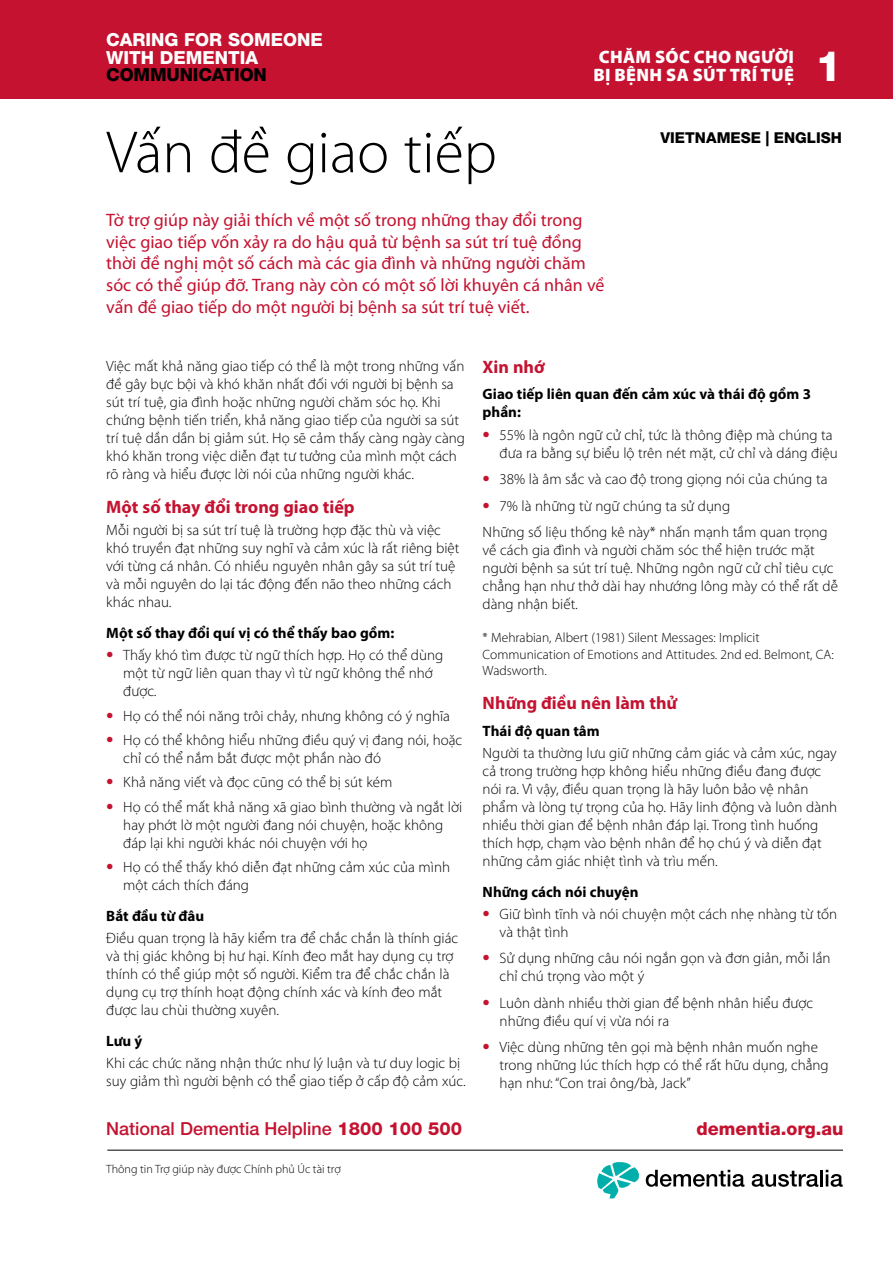
<style>
.page{position:relative;width:893px;height:1263px;background:#fff}
.page>*{position:absolute;margin:0;border:0;box-sizing:border-box;transform-origin:0 0}
.t1{font:300 60px "Myriad Pro";color:#000}
.t2{font:800 42px "Helvetica Neue LT Pro";color:#fff}
.t3{font:18px/21.6px "Myriad Pro";color:#c41230}
.t4{font:700 18px "Myriad Pro";color:#c41230}
.t5{font:500 18px "Helvetica Neue LT";color:#c41230}
.t6{font:900 18px/18px "Myriad Pro";letter-spacing:.02em;color:#fff;text-align:center}
.t7{font:800 18px/17.2px "Helvetica Neue LT Pro";color:#fff}
.t8{font:800 18px "Helvetica Neue LT Pro";color:#c41230}
.t9{font:800 18px "Helvetica Neue LT Pro";letter-spacing:-.01em;color:#000}
.t10{font:300 15px/18px "Myriad Pro";color:#000}
.t11{font:700 15px/18px "Myriad Pro";color:#000}
.t12{font:800 15px "Helvetica Neue LT Pro";color:#000}
.t13{font:300 13.5px/16.2px "Myriad Pro";color:#000}
.t14{font:300 12px "Myriad Pro";color:#000}
.s1{font-family:"Univers";color:#c41230}
.s2{font-family:"Helvetica Neue LT Pro";font-weight:800}
</style>
<div class="page">
<div style="left:0;top:0;width:893px;height:99px;background:#c41230"></div>
<hr style="left:107px;top:1150px;width:736px;height:1px;background:#000">
<svg style="left:597px;top:1162px;width:42px;height:36px"></svg>
<svg style="left:646px;top:1170px;width:98px;height:17px"></svg>
<svg style="left:752px;top:1171px;width:66px;height:16px"></svg>
<hr style="left:820px;top:1170px;width:3px;height:16px;background:#000">
<svg style="left:826px;top:1170px;width:17px;height:17px"></svg>
<p class="t7" style="left:106px;top:31px;width:218px">CARING FOR SOMEONE<br>WITH DEMENTIA</p>
<p class="t9" style="left:106px;top:64px;width:162px">COMMUNICATION</p>
<p class="t6" style="left:593px;top:47px;width:202px">CHĂM SÓC CHO NGƯỜI<br>BỊ BỆNH SA SÚT TRÍ TUỆ</p>
<h2 class="t2" style="left:815px;top:41px;width:28px">1</h2>
<h1 class="t1" style="left:106px;top:116px;width:392px">Vấn đề giao tiếp</h1>
<p class="t3" style="left:106px;top:209px;width:500px">Tờ trợ giúp này giải thích về một số trong những thay đổi trong việc giao tiếp vốn xảy ra do hậu quả từ bệnh sa sút trí tuệ đồng thời đề nghị một số cách mà các gia đình và những người chăm sóc có thể giúp đỡ. Trang này còn có một số lời khuyên cá nhân về vấn đề giao tiếp do một người bị bệnh sa sút trí tuệ viết.</p>
<p class="t12" style="left:660px;top:128px;width:183px">VIETNAMESE | ENGLISH</p>
<p class="t10" style="left:106px;top:356px;width:360px">Việc mất khả năng giao tiếp có thể là một trong những vấn đề gây bực bội và khó khăn nhất đối với người bị bệnh sa sút trí tuệ, gia đình hoặc những người chăm sóc họ. Khi chứng bệnh tiến triển, khả năng giao tiếp của người sa sút trí tuệ dần dần bị giảm sút. Họ sẽ cảm thấy càng ngày càng khó khăn trong việc diễn đạt tư tưởng của mình một cách rõ ràng và hiểu được lời nói của những người khác.</p>
<p class="t4" style="left:106px;top:495px;width:250px">Một số thay đổi trong giao tiếp</p>
<p class="t10" style="left:106px;top:521px;width:355px">Mỗi người bị sa sút trí tuệ là trường hợp đặc thù và việc khó truyền đạt những suy nghĩ và cảm xúc là rất riêng biệt với từng cá nhân. Có nhiều nguyên nhân gây sa sút trí tuệ và mỗi nguyên do lại tác động đến não theo những cách khác nhau.</p>
<p class="t11" style="left:106px;top:623px;width:289px">Một số thay đổi quí vị có thể thấy bao gồm:</p>
<p class="t10" style="left:123px;top:646px;width:321px;text-indent:-17px"><span class="s1">•</span> Thấy khó tìm được từ ngữ thích hợp. Họ có thể dùng một từ ngữ liên quan thay vì từ ngữ không thể nhớ được.</p>
<p class="t10" style="left:106px;top:706px;width:345px"><span class="s1">•</span> Họ có thể nói năng trôi chảy, nhưng không có ý nghĩa</p>
<p class="t10" style="left:123px;top:731px;width:340px;text-indent:-17px"><span class="s1">•</span> Họ có thể không hiểu những điều quý vị đang nói, hoặc chỉ có thể nắm bắt được một phần nào đó</p>
<p class="t10" style="left:106px;top:773px;width:288px"><span class="s1">•</span> Khả năng viết và đọc cũng có thể bị sút kém</p>
<p class="t10" style="left:123px;top:798px;width:340px;text-indent:-17px"><span class="s1">•</span> Họ có thể mất khả năng xã giao bình thường và ngắt lời hay phớt lờ một người đang nói chuyện, hoặc không đáp lại khi người khác nói chuyện với họ</p>
<p class="t10" style="left:123px;top:858px;width:328px;text-indent:-17px"><span class="s1">•</span> Họ có thể thấy khó diễn đạt những cảm xúc của mình một cách thích đáng</p>
<p class="t11" style="left:106px;top:906px;width:99px">Bắt đầu từ đâu</p>
<p class="t10" style="left:106px;top:929px;width:353px">Điều quan trọng là hãy kiểm tra để chắc chắn là thính giác và thị giác không bị hư hại. Kính đeo mắt hay dụng cụ trợ thính có thể giúp một số người. Kiểm tra để chắc chắn là dụng cụ trợ thính hoạt động chính xác và kính đeo mắt được lau chùi thường xuyên.</p>
<p class="t11" style="left:106px;top:1031px;width:38px">Lưu ý</p>
<p class="t10" style="left:106px;top:1054px;width:361px">Khi các chức năng nhận thức như lý luận và tư duy logic bị suy giảm thì người bệnh có thể giao tiếp ở cấp độ cảm xúc.</p>
<p class="t4" style="left:483px;top:355px;width:64px">Xin nhớ</p>
<p class="t11" style="left:483px;top:385px;width:330px">Giao tiếp liên quan đến cảm xúc và thái độ gồm 3 phần:</p>
<p class="t10" style="left:500px;top:425px;width:340px;text-indent:-17px"><span class="s1">•</span> 55% là ngôn ngữ cử chỉ, tức là thông điệp mà chúng ta đưa ra bằng sự biểu lộ trên nét mặt, cử chỉ và dáng điệu</p>
<p class="t10" style="left:483px;top:470px;width:346px"><span class="s1">•</span> 38% là âm sắc và cao độ trong giọng nói của chúng ta</p>
<p class="t10" style="left:483px;top:492px;width:346px;line-height:26.5px"><span class="s1">•</span> 7% là những từ ngữ chúng ta sử dụng<br>Những số liệu thống kê này* nhấn mạnh tầm quan trọng</p>
<p class="t10" style="left:483px;top:541px;width:357px">về cách gia đình và người chăm sóc thể hiện trước mặt người bệnh sa sút trí tuệ. Những ngôn ngữ cử chỉ tiêu cực chẳng hạn như thở dài hay nhướng lông mày có thể rất dễ dàng nhận biết.</p>
<p class="t13" style="left:483px;top:630px;width:353px">* Mehrabian, Albert (1981) Silent Messages: Implicit<br>Communication of Emotions and Attitudes. 2nd ed. Belmont, CA:<br>Wadsworth.</p>
<p class="t4" style="left:483px;top:691px;width:196px">Những điều nên làm thử</p>
<p class="t11" style="left:483px;top:721px;width:119px">Thái độ quan tâm</p>
<p class="t10" style="left:483px;top:744px;width:356px">Người ta thường lưu giữ những cảm giác và cảm xúc, ngay cả trong trường hợp không hiểu những điều đang được nói ra. Vì vậy, điều quan trọng là hãy luôn bảo vệ nhân phẩm và lòng tự trọng của họ. Hãy linh động và luôn dành nhiều thời gian để bệnh nhân đáp lại. Trong tình huống thích hợp, chạm vào bệnh nhân để họ chú ý và diễn đạt những cảm giác nhiệt tình và trìu mến.</p>
<p class="t11" style="left:483px;top:882px;width:157px">Những cách nói chuyện</p>
<p class="t10" style="left:500px;top:905px;width:339px;text-indent:-17px"><span class="s1">•</span> Giữ bình tĩnh và nói chuyện một cách nhẹ nhàng từ tốn và thật tình</p>
<p class="t10" style="left:500px;top:949px;width:332px;text-indent:-17px"><span class="s1">•</span> Sử dụng những câu nói ngắn gọn và đơn giản, mỗi lần chỉ chú trọng vào một ý</p>
<p class="t10" style="left:500px;top:994px;width:315px;text-indent:-17px"><span class="s1">•</span> Luôn dành nhiều thời gian để bệnh nhân hiểu được những điều quí vị vừa nói ra</p>
<p class="t10" style="left:500px;top:1038px;width:331px;text-indent:-17px"><span class="s1">•</span> Việc dùng những tên gọi mà bệnh nhân muốn nghe trong những lúc thích hợp có thể rất hữu dụng, chẳng hạn như: “Con trai ông/bà, Jack”</p>
<p class="t5" style="left:106px;top:1118px;width:357px">National Dementia Helpline <span class="s2">1800 100 500</span></p>
<p class="t8" style="left:696px;top:1118px;width:149px">dementia.org.au</p>
<p class="t14" style="left:106px;top:1162px;width:236px">Thông tin Trợ giúp này được Chính phủ Úc tài trợ</p>
</div>
